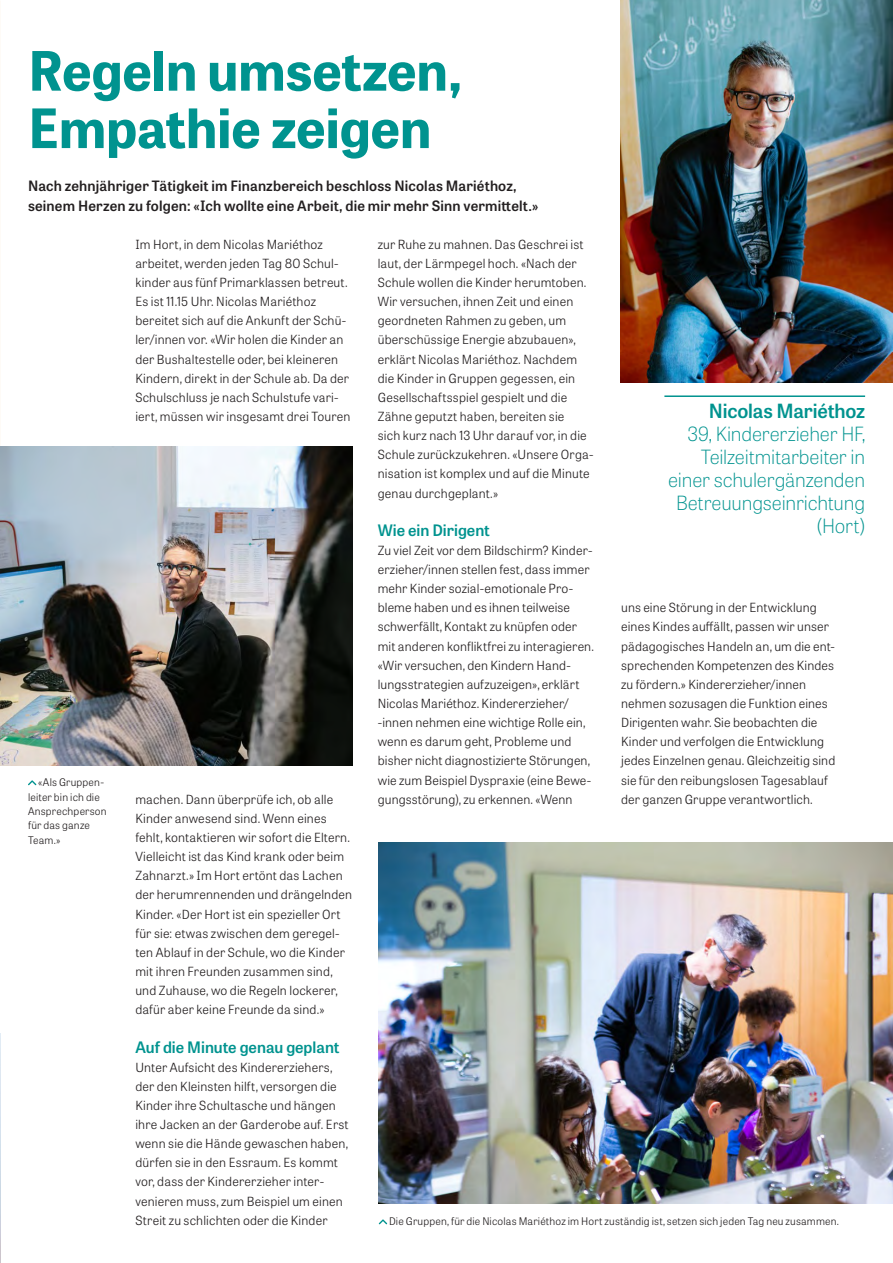
<style>
.page{position:relative;width:893px;height:1263px;background:#fff}
.page>*{position:absolute;margin:0;border:0;box-sizing:border-box;transform-origin:0 0}
._01_Titel_Gross_Farb{font:700 54px/57.4px "Tablet Gothic";color:#00938f}
._06_Legende_Steckbri{font:100 19.5px/22.8px "Tablet Gothic";letter-spacing:-.005em;color:#00938f;text-align:right}
._06_Legende_Steckbri-2{font:600 19.5px "Tablet Gothic";letter-spacing:-.01em;color:#00938f}
._04_Untertitel_Farbe{font:600 15.75px "Tablet Gothic";color:#00938f}
._02_Lead_Innen{font:600 14.25px/19.2px "Tablet Gothic";letter-spacing:.015em;color:#231f20}
._05_Grundschrift{font:300 12.6px/19.2px "Tablet Gothic";letter-spacing:.01em;color:#231f20}
._06_Legende{font:300 10.5px/14.4px "Tablet Gothic";letter-spacing:.015em;color:#231f20}
</style>
<div class="page">
<img style="left:0;top:1033px;width:1px;height:230px">
<img style="left:620px;top:0;width:273px;height:383px">
<img style="left:379px;top:842px;width:514px;height:361px">
<img style="left:0;top:446px;width:353px;height:319px">
<hr style="left:664px;top:395px;width:201px;height:2px;background:#00938f">
<svg style="left:28px;top:780px;width:8px;height:5px"></svg>
<svg style="left:379px;top:1219px;width:8px;height:5px"></svg>
<p class="_01_Titel_Gross_Farb" style="left:28px;top:40px;width:436px">Regeln umsetzen,<br>Empathie zeigen</p>
<p class="_02_Lead_Innen" style="left:28px;top:176px;width:512px">Nach zehnjähriger Tätigkeit im Finanzbereich beschloss Nicolas Mariéthoz, seinem Herzen zu folgen: «Ich wollte eine Arbeit, die mir mehr Sinn vermittelt.»</p>
<p class="_06_Legende" style="left:28px;top:775px;width:80px;text-indent:10px">«Als Gruppen&shy;leiter bin ich die<br>Ansprechperson für das ganze<br>Team.»</p>
<p class="_05_Grundschrift" style="left:135px;top:234px;width:217px">Im Hort, in dem Nicolas Mariéthoz arbeitet, werden jeden Tag 80 Schul&shy;kinder aus fünf Primarklassen betreut.<br>Es ist 11.15 Uhr. Nicolas Mariéthoz bereitet sich auf die Ankunft der Schü&shy;ler/innen vor. «Wir holen die Kinder an der Bushaltestelle oder, bei kleineren Kindern, direkt in der Schule ab. Da der Schulschluss je nach Schulstufe vari&shy;iert, müssen wir insgesamt drei Touren</p>
<p class="_05_Grundschrift" style="left:135px;top:789px;width:218px">machen. Dann überprüfe ich, ob alle Kinder anwesend sind. Wenn eines fehlt, kontaktieren wir sofort die Eltern.<br>Vielleicht ist das Kind krank oder beim Zahnarzt.» Im Hort ertönt das Lachen der herumrennenden und drängelnden Kinder. «Der Hort ist ein spezieller Ort für sie: etwas zwischen dem geregel&shy;ten Ablauf in der Schule, wo die Kinder mit ihren Freunden zusammen sind, und Zuhause, wo die Regeln lockerer, dafür aber keine Freunde da sind.»</p>
<p class="_04_Untertitel_Farbe" style="left:135px;top:1036px;width:206px">Auf die Minute genau geplant</p>
<p class="_05_Grundschrift" style="left:135px;top:1057px;width:215px">Unter Aufsicht des Kindererziehers, der den Kleinsten hilft, versorgen die Kinder ihre Schultasche und hängen ihre Jacken an der Garderobe auf. Erst wenn sie die Hände gewaschen haben, dürfen sie in den Essraum. Es kommt vor, dass der Kindererzieher inter&shy;venieren muss, zum Beispiel um einen Streit zu schlichten oder die Kinder</p>
<p class="_05_Grundschrift" style="left:378px;top:234px;width:217px">zur Ruhe zu mahnen. Das Geschrei ist laut, der Lärmpegel hoch. «Nach der Schule wollen die Kinder herumtoben.<br>Wir versuchen, ihnen Zeit und einen geordneten Rahmen zu geben, um überschüssige Energie abzubauen», erklärt Nicolas Mariéthoz. Nachdem die Kinder in Gruppen gegessen, ein Gesellschaftsspiel gespielt und die Zähne geputzt haben, bereiten sie<br>sich kurz nach 13 Uhr darauf vor, in die Schule zurückzukehren. «Unsere Orga&shy;nisation ist komplex und auf die Minute genau durchgeplant.»</p>
<p class="_04_Untertitel_Farbe" style="left:378px;top:519px;width:114px">Wie ein Dirigent</p>
<p class="_05_Grundschrift" style="left:378px;top:540px;width:218px">Zu viel Zeit vor dem Bildschirm? Kinder&shy;erzieher/innen stellen fest, dass immer mehr Kinder sozial-emotionale Pro&shy;bleme haben und es ihnen teilweise schwerfällt, Kontakt zu knüpfen oder mit anderen konfliktfrei zu interagieren. «Wir versuchen, den Kindern Hand&shy;lungsstrategien aufzuzeigen», erklärt Nicolas Mariéthoz. Kindererzieher/ -innen nehmen eine wichtige Rolle ein, wenn es darum geht, Probleme und bisher nicht diagnostizierte Störungen, wie zum Beispiel Dyspraxie (eine Bewe&shy;gungsstörung), zu erkennen. «Wenn</p>
<p class="_06_Legende_Steckbri-2" style="left:709px;top:397px;width:158px">Nicolas Mariéthoz</p>
<p class="_06_Legende_Steckbri" style="left:668px;top:422px;width:198px">39, Kindererzieher HF,<br>Teilzeitmitarbeiter in einer schulergänzenden<br>Betreuungseinrichtung (Hort)</p>
<p class="_05_Grundschrift" style="left:621px;top:598px;width:216px">uns eine Störung in der Entwicklung eines Kindes auffällt, passen wir unser pädagogisches Handeln an, um die ent&shy;sprechenden Kompetenzen des Kindes zu fördern.» Kindererzieher/innen nehmen sozusagen die Funktion eines Dirigenten wahr. Sie beobachten die Kinder und verfolgen die Entwicklung jedes Einzelnen genau. Gleichzeitig sind sie für den reibungslosen Tagesablauf der ganzen Gruppe verantwortlich.</p>
<p class="_06_Legende" style="left:389px;top:1214px;width:451px">Die Gruppen, für die Nicolas Mariéthoz im Hort zuständig ist, setzen sich jeden Tag neu zusammen.</p>
</div>
